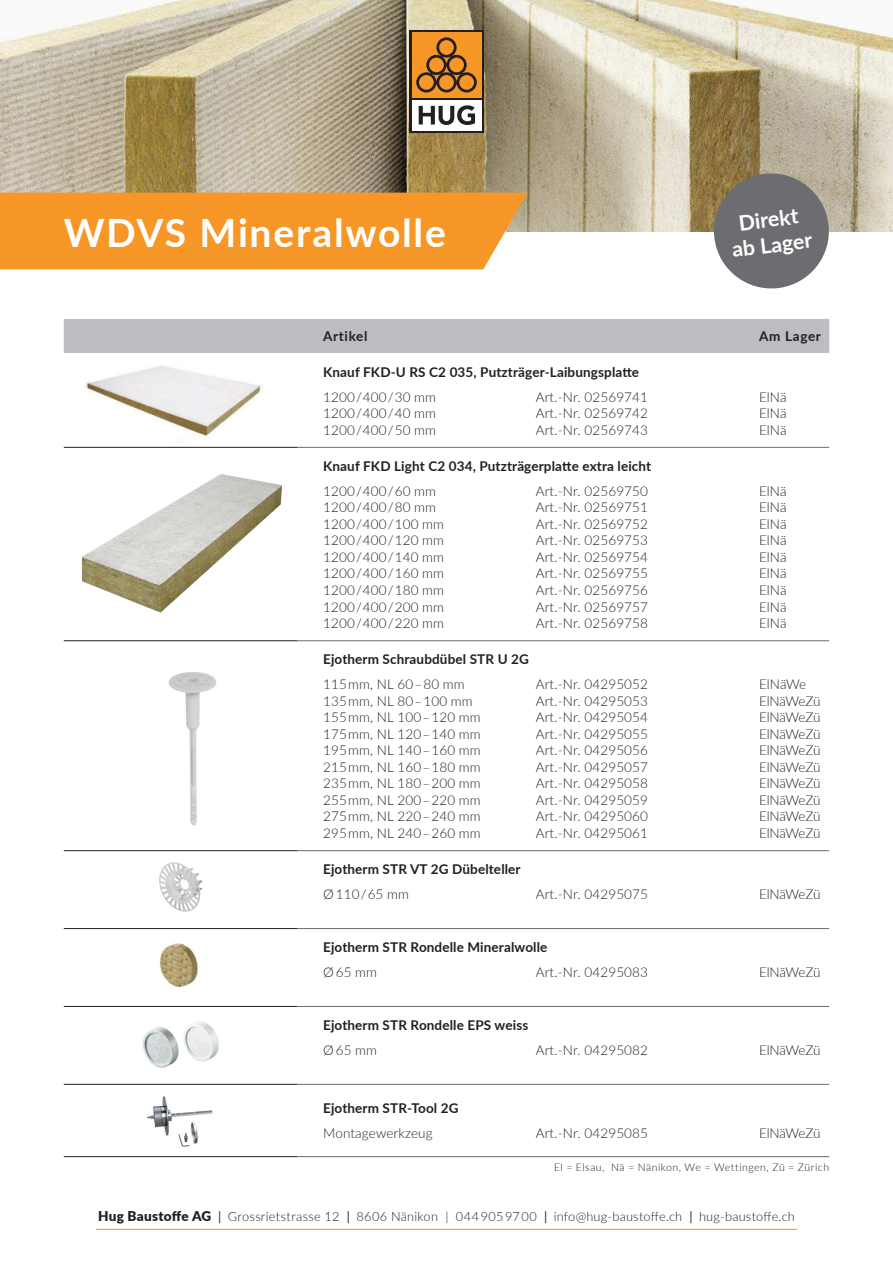
<style>
.page{position:relative;width:893px;height:1263px;background:#fff}
.page>*{position:absolute;margin:0;border:0;box-sizing:border-box;transform-origin:0 0}
.t1{font:700 39px "Lato";letter-spacing:.045em;color:#fff}
.t2{font:700 21.3px "Lato";color:#fff}
.GS_Tabelle{font:300 13.5px "Lato";letter-spacing:.01em;color:#231f20}
.GS_Tabelle_Artikel-Titel_fett{font:700 13.5px "Lato";letter-spacing:.01em;color:#231f20}
.GS_Tabelle-2{font:300 13.5px "Lato";letter-spacing:-.02em;color:#231f20}
.GS_Tabelle_Artikel-Titel_fett-2{font:700 13.5px "Lato";letter-spacing:.05em;color:#231f20}
.Fusszeile{font:300 12.75px "Lato";letter-spacing:.02em;color:#231f20}
.t3{font:300 10.5px "Lato";letter-spacing:.045em;color:#231f20}
.s1{font-weight:900;font-size:13.5px}
.s2{font-weight:400}
</style>
<div class="page">
<img style="left:0;top:0;width:893px;height:231px">
<svg style="left:409px;top:30px;width:75px;height:102px"></svg>
<div style="left:412px;top:32px;width:69px;height:66px;background:#f79727"></div>
<svg style="left:416px;top:37px;width:61px;height:56px"></svg>
<div style="left:412px;top:100px;width:69px;height:30px;background:#fff"></div>
<svg style="left:419px;top:105px;width:56px;height:20px"></svg>
<hr style="left:96px;top:1229px;width:701px;height:1px;background:#f79727">
<div style="left:0;top:193px;width:528px;height:76px;background:#f79727"></div>
<div style="left:64px;top:319px;width:765px;height:34px;background:#bcbdc0"></div>
<hr style="left:64px;top:447px;width:234px;height:1px;background:#231f20">
<hr style="left:64px;top:640px;width:234px;height:1px;background:#231f20">
<hr style="left:64px;top:850px;width:234px;height:1px;background:#231f20">
<hr style="left:64px;top:928px;width:234px;height:1px;background:#231f20">
<hr style="left:64px;top:1006px;width:234px;height:1px;background:#231f20">
<hr style="left:64px;top:1084px;width:234px;height:1px;background:#231f20">
<hr style="left:64px;top:1156px;width:234px;height:1px;background:#231f20">
<hr style="left:298px;top:447px;width:531px;height:1px;background:#6c6d70">
<hr style="left:298px;top:640px;width:531px;height:1px;background:#6c6d70">
<hr style="left:298px;top:850px;width:531px;height:1px;background:#6c6d70">
<hr style="left:298px;top:928px;width:531px;height:1px;background:#6c6d70">
<hr style="left:298px;top:1006px;width:531px;height:1px;background:#6c6d70">
<hr style="left:298px;top:1084px;width:531px;height:1px;background:#6c6d70">
<hr style="left:298px;top:1156px;width:531px;height:1px;background:#6c6d70">
<img style="left:85px;top:366px;width:178px;height:71px">
<img style="left:81px;top:474px;width:201px;height:139px">
<img style="left:168px;top:672px;width:49px;height:154px">
<img style="left:159px;top:862px;width:44px;height:50px">
<img style="left:159px;top:943px;width:39px;height:45px">
<img style="left:142px;top:1021px;width:77px;height:47px">
<img style="left:147px;top:1096px;width:66px;height:51px">
<svg style="left:710px;top:170px;width:122px;height:119px"></svg>
<p class="t1" style="left:64px;top:204px;width:384px">WDVS Mineralwolle</p>
<p class="t2" style="left:737px;top:207px;width:61px;rotate:-7deg">Direkt</p>
<p class="t2" style="left:730px;top:234px;width:82px;rotate:-7deg">ab Lager</p>
<p class="GS_Tabelle_Artikel-Titel_fett-2" style="left:323px;top:326px;width:46px">Artikel</p>
<p class="GS_Tabelle_Artikel-Titel_fett" style="left:759px;top:326px;width:63px">Am Lager</p>
<p class="GS_Tabelle_Artikel-Titel_fett" style="left:323px;top:362px;width:317px">Knauf FKD-U RS C2 035, Putzträger-Laibungsplatte</p>
<p class="GS_Tabelle" style="left:323px;top:387px;width:114px">1200 / 400 / 30 mm</p>
<p class="GS_Tabelle" style="left:536px;top:387px;width:114px">Art.-Nr. 02569741</p>
<p class="GS_Tabelle" style="left:759px;top:387px;width:29px">ElNä</p>
<p class="GS_Tabelle" style="left:323px;top:404px;width:114px">1200 / 400 / 40 mm</p>
<p class="GS_Tabelle" style="left:536px;top:404px;width:114px">Art.-Nr. 02569742</p>
<p class="GS_Tabelle" style="left:759px;top:404px;width:29px">ElNä</p>
<p class="GS_Tabelle" style="left:323px;top:420px;width:114px">1200 / 400 / 50 mm</p>
<p class="GS_Tabelle" style="left:536px;top:420px;width:114px">Art.-Nr. 02569743</p>
<p class="GS_Tabelle" style="left:759px;top:420px;width:29px">ElNä</p>
<p class="GS_Tabelle_Artikel-Titel_fett" style="left:323px;top:456px;width:330px">Knauf FKD Light C2 034, Putzträgerplatte extra leicht</p>
<p class="GS_Tabelle" style="left:323px;top:482px;width:114px">1200 / 400 / 60 mm</p>
<p class="GS_Tabelle" style="left:536px;top:482px;width:114px">Art.-Nr. 02569750</p>
<p class="GS_Tabelle" style="left:759px;top:482px;width:29px">ElNä</p>
<p class="GS_Tabelle" style="left:323px;top:498px;width:114px">1200 / 400 / 80 mm</p>
<p class="GS_Tabelle" style="left:536px;top:498px;width:114px">Art.-Nr. 02569751</p>
<p class="GS_Tabelle" style="left:759px;top:498px;width:29px">ElNä</p>
<p class="GS_Tabelle" style="left:323px;top:515px;width:122px">1200 / 400 / 100 mm</p>
<p class="GS_Tabelle" style="left:536px;top:515px;width:114px">Art.-Nr. 02569752</p>
<p class="GS_Tabelle" style="left:759px;top:515px;width:29px">ElNä</p>
<p class="GS_Tabelle" style="left:323px;top:531px;width:122px">1200 / 400 / 120 mm</p>
<p class="GS_Tabelle" style="left:536px;top:531px;width:114px">Art.-Nr. 02569753</p>
<p class="GS_Tabelle" style="left:759px;top:531px;width:29px">ElNä</p>
<p class="GS_Tabelle" style="left:323px;top:548px;width:122px">1200 / 400 / 140 mm</p>
<p class="GS_Tabelle" style="left:536px;top:548px;width:114px">Art.-Nr. 02569754</p>
<p class="GS_Tabelle" style="left:759px;top:548px;width:29px">ElNä</p>
<p class="GS_Tabelle" style="left:323px;top:564px;width:122px">1200 / 400 / 160 mm</p>
<p class="GS_Tabelle" style="left:536px;top:564px;width:114px">Art.-Nr. 02569755</p>
<p class="GS_Tabelle" style="left:759px;top:564px;width:29px">ElNä</p>
<p class="GS_Tabelle" style="left:323px;top:581px;width:122px">1200 / 400 / 180 mm</p>
<p class="GS_Tabelle" style="left:536px;top:581px;width:114px">Art.-Nr. 02569756</p>
<p class="GS_Tabelle" style="left:759px;top:581px;width:29px">ElNä</p>
<p class="GS_Tabelle" style="left:323px;top:597px;width:122px">1200 / 400 / 200 mm</p>
<p class="GS_Tabelle" style="left:536px;top:597px;width:114px">Art.-Nr. 02569757</p>
<p class="GS_Tabelle" style="left:759px;top:597px;width:29px">ElNä</p>
<p class="GS_Tabelle" style="left:323px;top:614px;width:122px">1200 / 400 / 220 mm</p>
<p class="GS_Tabelle" style="left:536px;top:614px;width:114px">Art.-Nr. 02569758</p>
<p class="GS_Tabelle" style="left:759px;top:614px;width:29px">ElNä</p>
<p class="GS_Tabelle_Artikel-Titel_fett" style="left:323px;top:649px;width:207px">Ejotherm Schraubdübel STR U 2G</p>
<p class="GS_Tabelle" style="left:323px;top:675px;width:143px">115 mm, NL 60 – 80 mm</p>
<p class="GS_Tabelle" style="left:536px;top:675px;width:114px">Art.-Nr. 04295052</p>
<p class="GS_Tabelle" style="left:759px;top:675px;width:49px">ElNäWe</p>
<p class="GS_Tabelle" style="left:323px;top:692px;width:151px">135 mm, NL 80 – 100 mm</p>
<p class="GS_Tabelle" style="left:536px;top:692px;width:114px">Art.-Nr. 04295053</p>
<p class="GS_Tabelle-2" style="left:759px;top:692px;width:63px">ElNäWeZü</p>
<p class="GS_Tabelle" style="left:323px;top:708px;width:159px">155 mm, NL 100 – 120 mm</p>
<p class="GS_Tabelle" style="left:536px;top:708px;width:114px">Art.-Nr. 04295054</p>
<p class="GS_Tabelle-2" style="left:759px;top:708px;width:63px">ElNäWeZü</p>
<p class="GS_Tabelle" style="left:323px;top:725px;width:159px">175 mm, NL 120 – 140 mm</p>
<p class="GS_Tabelle" style="left:536px;top:725px;width:114px">Art.-Nr. 04295055</p>
<p class="GS_Tabelle-2" style="left:759px;top:725px;width:63px">ElNäWeZü</p>
<p class="GS_Tabelle" style="left:323px;top:741px;width:159px">195 mm, NL 140 – 160 mm</p>
<p class="GS_Tabelle" style="left:536px;top:741px;width:114px">Art.-Nr. 04295056</p>
<p class="GS_Tabelle-2" style="left:759px;top:741px;width:63px">ElNäWeZü</p>
<p class="GS_Tabelle" style="left:323px;top:758px;width:159px">215 mm, NL 160 – 180 mm</p>
<p class="GS_Tabelle" style="left:536px;top:758px;width:114px">Art.-Nr. 04295057</p>
<p class="GS_Tabelle-2" style="left:759px;top:758px;width:63px">ElNäWeZü</p>
<p class="GS_Tabelle" style="left:323px;top:774px;width:159px">235 mm, NL 180 – 200 mm</p>
<p class="GS_Tabelle" style="left:536px;top:774px;width:114px">Art.-Nr. 04295058</p>
<p class="GS_Tabelle-2" style="left:759px;top:774px;width:63px">ElNäWeZü</p>
<p class="GS_Tabelle" style="left:323px;top:791px;width:159px">255 mm, NL 200 – 220 mm</p>
<p class="GS_Tabelle" style="left:536px;top:791px;width:114px">Art.-Nr. 04295059</p>
<p class="GS_Tabelle-2" style="left:759px;top:791px;width:63px">ElNäWeZü</p>
<p class="GS_Tabelle" style="left:323px;top:807px;width:159px">275 mm, NL 220 – 240 mm</p>
<p class="GS_Tabelle" style="left:536px;top:807px;width:114px">Art.-Nr. 04295060</p>
<p class="GS_Tabelle-2" style="left:759px;top:807px;width:63px">ElNäWeZü</p>
<p class="GS_Tabelle" style="left:323px;top:824px;width:159px">295 mm, NL 240 – 260 mm</p>
<p class="GS_Tabelle" style="left:536px;top:824px;width:114px">Art.-Nr. 04295061</p>
<p class="GS_Tabelle-2" style="left:759px;top:824px;width:63px">ElNäWeZü</p>
<p class="GS_Tabelle_Artikel-Titel_fett" style="left:323px;top:859px;width:199px">Ejotherm STR VT 2G Dübelteller</p>
<p class="GS_Tabelle" style="left:323px;top:885px;width:87px">Ø 110 / 65 mm</p>
<p class="GS_Tabelle" style="left:536px;top:885px;width:114px">Art.-Nr. 04295075</p>
<p class="GS_Tabelle-2" style="left:759px;top:885px;width:63px">ElNäWeZü</p>
<p class="GS_Tabelle_Artikel-Titel_fett" style="left:323px;top:937px;width:226px">Ejotherm STR Rondelle Mineralwolle</p>
<p class="GS_Tabelle" style="left:323px;top:963px;width:55px">Ø 65 mm</p>
<p class="GS_Tabelle" style="left:536px;top:963px;width:114px">Art.-Nr. 04295083</p>
<p class="GS_Tabelle-2" style="left:759px;top:963px;width:63px">ElNäWeZü</p>
<p class="GS_Tabelle_Artikel-Titel_fett" style="left:323px;top:1015px;width:207px">Ejotherm STR Rondelle EPS weiss</p>
<p class="GS_Tabelle" style="left:323px;top:1041px;width:55px">Ø 65 mm</p>
<p class="GS_Tabelle" style="left:536px;top:1041px;width:114px">Art.-Nr. 04295082</p>
<p class="GS_Tabelle-2" style="left:759px;top:1041px;width:63px">ElNäWeZü</p>
<p class="GS_Tabelle_Artikel-Titel_fett" style="left:323px;top:1098px;width:137px">Ejotherm STR-Tool 2G</p>
<p class="GS_Tabelle" style="left:323px;top:1124px;width:111px">Montagewerkzeug</p>
<p class="GS_Tabelle" style="left:536px;top:1124px;width:114px">Art.-Nr. 04295085</p>
<p class="GS_Tabelle-2" style="left:759px;top:1124px;width:63px">ElNäWeZü</p>
<p class="t3" style="left:554px;top:1160px;width:277px">El = Elsau, Nä = Nänikon, We = Wettingen, Zü = Zürich</p>
<p class="Fusszeile" style="left:98px;top:1207px;width:698px"><span class="s1">Hug Baustoffe AG</span> <span class="s2">|</span> Grossrietstrasse 12 <span class="s2">|</span> 8606 Nänikon | 044 905 97 00 <span class="s2">|</span> info@hug-baustoffe.ch <span class="s2">|</span> hug-baustoffe.ch</p>
</div>
